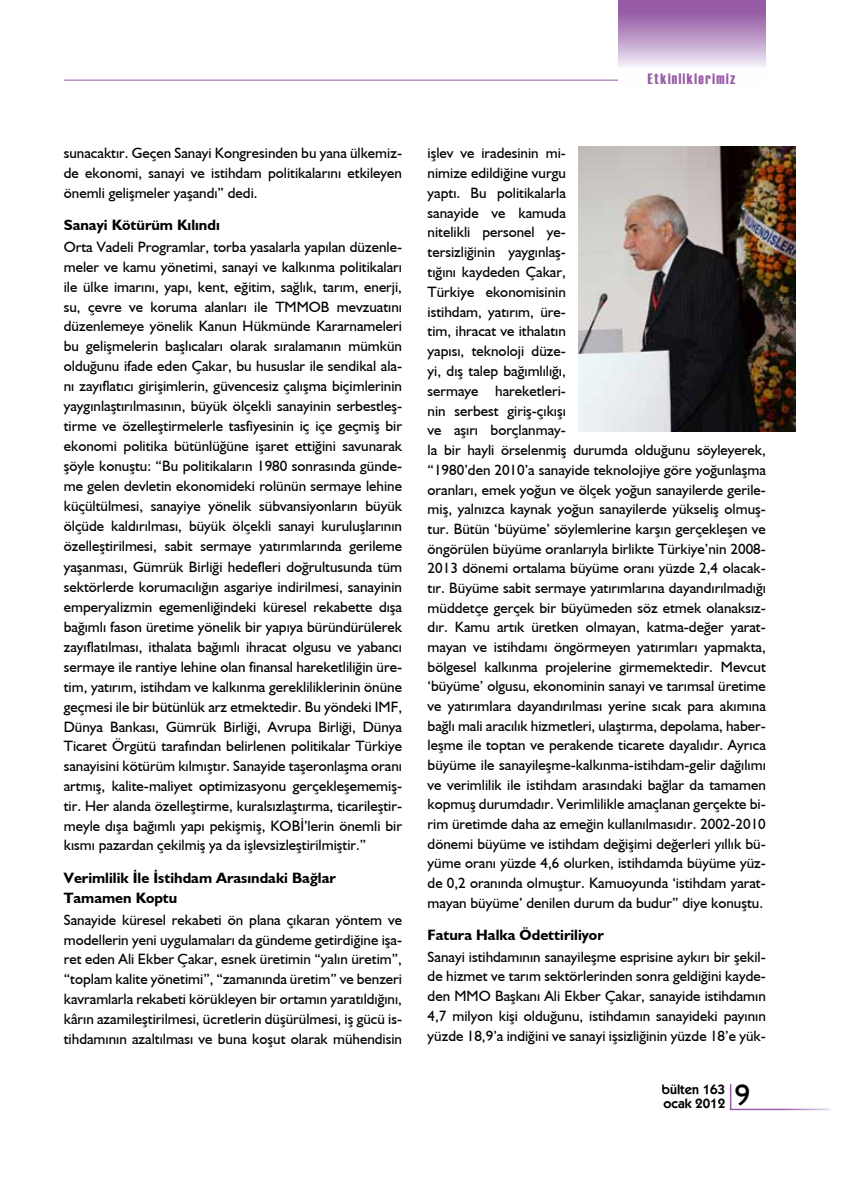
<style>
.page{position:relative;width:851px;height:1191px;background:#fff}
.page>*{position:absolute;margin:0;border:0;box-sizing:border-box;transform-origin:0 0}
.t1{font:31.5px "Humanist 521 BT";color:#000}
.t2{font:15px/19.6px "Humanist 521 BT";color:#000;text-align:justify}
.t3{font:700 15px/19.8px "Humanist 521 BT";color:#000}
.t4{font:15px "Haettenschweiler";letter-spacing:.1em;color:#975ca5}
.t5{font:600 13.5px/13.5px "Kabel IT Cby BT";color:#000}
</style>
<div class="page">
<hr style="left:64px;top:80px;width:619px;height:1px;background:#975ca5">
<svg style="left:618px;top:0;width:147px;height:81px"></svg>
<hr style="left:729px;top:1084px;width:2px;height:25px;background:#975ca5">
<hr style="left:729px;top:1108px;width:101px;height:2px;background:#fff">
<img style="left:578px;top:147px;width:217px;height:285px">
<p class="t4" style="left:647px;top:69px;width:89px">Etkinliklerimiz</p>
<p class="t2" style="left:64px;top:143px;width:340px">sunacaktır. Geçen Sanayi Kongresinden bu yana ülkemiz&shy;de ekonomi, sanayi ve istihdam politikalarını etkileyen önemli gelişmeler yaşandı” dedi.</p>
<p class="t3" style="left:64px;top:215px;width:157px">Sanayi Kötürüm Kılındı</p>
<p class="t2" style="left:64px;top:237px;width:340px">Orta Vadeli Programlar, torba yasalarla yapılan düzenle&shy;meler ve kamu yönetimi, sanayi ve kalkınma politikaları ile ülke imarını, yapı, kent, eğitim, sağlık, tarım, enerji, su, çevre ve koruma alanları ile TMMOB mevzuatını düzenlemeye yönelik Kanun Hükmünde Kararnameleri bu gelişmelerin başlıcaları olarak sıralamanın mümkün olduğunu ifade eden Çakar, bu hususlar ile sendikal ala&shy;nı zayıflatıcı girişimlerin, güvencesiz çalışma biçimlerinin yaygınlaştırılmasının, büyük ölçekli sanayinin serbestleş&shy;tirme ve özelleştirmelerle tasfiyesinin iç içe geçmiş bir ekonomi politika bütünlüğüne işaret ettiğini savunarak şöyle konuştu: “Bu politikaların 1980 sonrasında günde&shy;me gelen devletin ekonomideki rolünün sermaye lehine küçültülmesi, sanayiye yönelik sübvansiyonların büyük ölçüde kaldırılması, büyük ölçekli sanayi kuruluşlarının özelleştirilmesi, sabit sermaye yatırımlarında gerileme yaşanması, Gümrük Birliği hedefleri doğrultusunda tüm sektörlerde korumacılığın asgariye indirilmesi, sanayinin emperyalizmin egemenliğindeki küresel rekabette dışa bağımlı fason üretime yönelik bir yapıya büründürülerek zayıflatılması, ithalata bağımlı ihracat olgusu ve yabancı sermaye ile rantiye lehine olan finansal hareketliliğin üre&shy;tim, yatırım, istihdam ve kalkınma gerekliliklerinin önüne geçmesi ile bir bütünlük arz etmektedir. Bu yöndeki IMF, Dünya Bankası, Gümrük Birliği, Avrupa Birliği, Dünya Ticaret Örgütü tarafından belirlenen politikalar Türkiye sanayisini kötürüm kılmıştır. Sanayide taşeronlaşma oranı artmış, kalite-maliyet optimizasyonu gerçekleşememiş&shy;tir. Her alanda özelleştirme, kuralsızlaştırma, ticarileştir&shy;meyle dışa bağımlı yapı pekişmiş, KOBİ’lerin önemli bir kısmı pazardan çekilmiş ya da işlevsizleştirilmiştir.”</p>
<p class="t3" style="left:64px;top:867px;width:273px">Verimlilik İle İstihdam Arasındaki Bağlar<br>Tamamen Koptu</p>
<p class="t2" style="left:64px;top:909px;width:340px">Sanayide küresel rekabeti ön plana çıkaran yöntem ve modellerin yeni uygulamaları da gündeme getirdiğine işa&shy;ret eden Ali Ekber Çakar, esnek üretimin “yalın üretim”, “toplam kalite yönetimi”, “zamanında üretim” ve benzeri kavramlarla rekabeti körükleyen bir ortamın yaratıldığını, kârın azamileştirilmesi, ücretlerin düşürülmesi, iş gücü is&shy;tihdamının azaltılması ve buna koşut olarak mühendisin</p>
<p class="t2" style="left:427px;top:143px;width:340px;text-align:left">işlev ve iradesinin mi-<br>nimize edildiğine vurgu<br>yaptı. Bu politikalarla<br>sanayide ve kamuda<br>nitelikli personel ye-<br>tersizliğinin yaygınlaş-<br>tığını kaydeden Çakar,<br>Türkiye ekonomisinin<br>istihdam, yatırım, üre-<br>tim, ihracat ve ithalatın<br>yapısı, teknoloji düze-<br>yi, dış talep bağımlılığı,<br>sermaye hareketleri-<br>nin serbest giriş-çıkışı<br>ve aşırı borçlanmay-<br>la bir hayli örselenmiş durumda olduğunu söyleyerek, “1980’den 2010’a sanayide teknolojiye göre yoğunlaşma oranları, emek yoğun ve ölçek yoğun sanayilerde gerile&shy;miş, yalnızca kaynak yoğun sanayilerde yükseliş olmuş&shy;tur. Bütün ‘büyüme’ söylemlerine karşın gerçekleşen ve öngörülen büyüme oranlarıyla birlikte Türkiye’nin 2008- 2013 dönemi ortalama büyüme oranı yüzde 2,4 olacak&shy;tır. Büyüme sabit sermaye yatırımlarına dayandırılmadığı müddetçe gerçek bir büyümeden söz etmek olanaksız&shy;dır. Kamu artık üretken olmayan, katma-değer yarat&shy;mayan ve istihdamı öngörmeyen yatırımları yapmakta, bölgesel kalkınma projelerine girmemektedir. Mevcut ‘büyüme’ olgusu, ekonominin sanayi ve tarımsal üretime ve yatırımlara dayandırılması yerine sıcak para akımına bağlı mali aracılık hizmetleri, ulaştırma, depolama, haber&shy;leşme ile toptan ve perakende ticarete dayalıdır. Ayrıca büyüme ile sanayileşme-kalkınma-istihdam-gelir dağılımı ve verimlilik ile istihdam arasındaki bağlar da tamamen kopmuş durumdadır. Verimlilikle amaçlanan gerçekte bi&shy;rim üretimde daha az emeğin kullanılmasıdır. 2002-2010 dönemi büyüme ve istihdam değişimi değerleri yıllık bü&shy;yüme oranı yüzde 4,6 olurken, istihdamda büyüme yüz&shy;de 0,2 oranında olmuştur. Kamuoyunda ‘istihdam yarat&shy;mayan büyüme’ denilen durum da budur” diye konuştu.</p>
<p class="t3" style="left:427px;top:924px;width:178px">Fatura Halka Ödettiriliyor</p>
<p class="t2" style="left:427px;top:946px;width:340px">Sanayi istihdamının sanayileşme esprisine aykırı bir şekil&shy;de hizmet ve tarım sektörlerinden sonra geldiğini kayde&shy;den MMO Başkanı Ali Ekber Çakar, sanayide istihdamın 4,7 milyon kişi olduğunu, istihdamın sanayideki payının yüzde 18,9’a indiğini ve sanayi işsizliğinin yüzde 18’e yük-</p>
<p class="t5" style="left:661px;top:1082px;width:65px">bülten 163 ocak 2012</p>
<h1 class="t1" style="left:734px;top:1076px;width:17px">9</h1>
</div>
